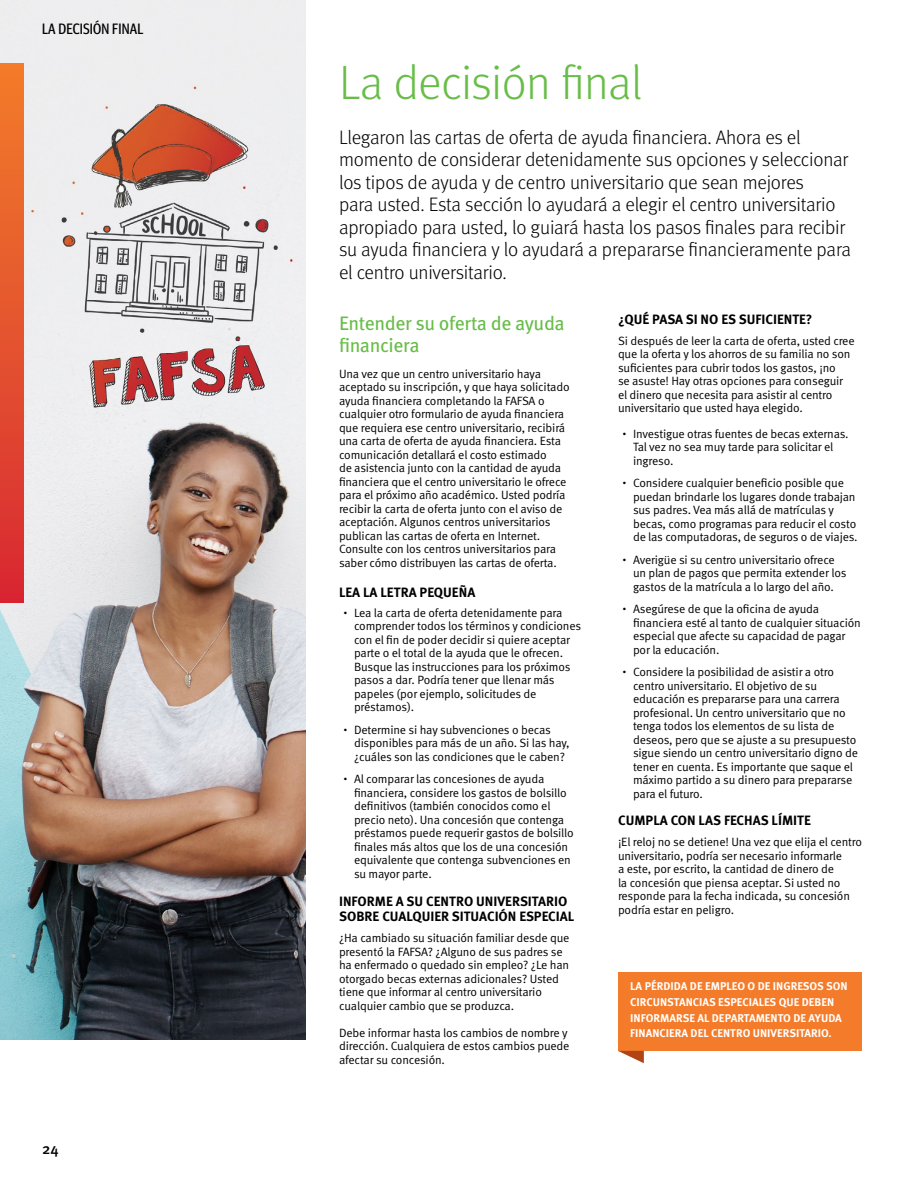
<style>
.page{position:relative;width:918px;height:1188px;background:#fff}
.page>*{position:absolute;margin:0;border:0;box-sizing:border-box;transform-origin:0 0}
.t1{font:300 48px "Meta OT";letter-spacing:-.015em;color:#68bd49}
.t2{font:300 19.5px/22.5px "Meta OT";letter-spacing:-.015em;color:#000}
.t3{font:19.5px/22.5px "Meta OT";letter-spacing:-.02em;color:#68bd49}
.t4{font:condensed 15px "Meta Headline OT";letter-spacing:.01em;color:#000}
.t5{font:500 15px "Meta OT";color:#000}
.t6{font:700 13.5px/15.8px "Meta OT";color:#000}
.t7{font:12px/13.5px "Meta OT Norm";letter-spacing:-.015em;color:#000}
.t8{font:700 11.25px/15.8px "Meta OT";color:#fff}
.s1{font-family:"Meta OT";font-weight:100}
</style>
<div class="page">
<hr style="left:917px;top:743px;width:1px;height:445px;background:#eff8f6">
<img style="left:0;top:0;width:306px;height:1039px">
<div style="left:0;top:63px;width:24px;height:540px;background:linear-gradient(to bottom,#f27d2a,#d82932)"></div>
<div style="left:618px;top:972px;width:243px;height:79px;background:#f47b29"></div>
<svg style="left:618px;top:1051px;width:26px;height:12px"></svg>
<p class="t4" style="left:42px;top:20px;width:103px">LA DECISIÓN FINAL</p>
<p class="t5" style="left:42px;top:1140px;width:18px">24</p>
<h1 class="t1" style="left:339px;top:55px;width:305px">La decisión final</h1>
<p class="t2" style="left:339px;top:126px;width:514px">Llegaron las cartas de oferta de ayuda financiera. Ahora es el momento de considerar detenidamente sus opciones y seleccionar los tipos de ayuda y de centro universitario que sean mejores<br>para usted. Esta sección lo ayudará a elegir el centro universitario apropiado para usted, lo guiará hasta los pasos finales para recibir su ayuda financiera y lo ayudará a prepararse financieramente para el centro universitario.</p>
<h2 class="t3" style="left:339px;top:312px;width:227px">Entender su oferta de ayuda financiera</h2>
<p class="t7" style="left:339px;top:367px;width:232px">Una vez que un centro universitario haya aceptado su inscripción, y que haya solicitado ayuda financiera completando la FAFSA o cualquier otro formulario de ayuda financiera que requiera ese centro universitario, recibirá una carta de oferta de ayuda financiera. Esta comunicación detallará el costo estimado<br>de asistencia junto con la cantidad de ayuda financiera que el centro universitario le ofrece para el próximo año académico. Usted podría recibir la carta de oferta junto con el aviso de aceptación. Algunos centros universitarios publican las cartas de oferta en Internet.<br>Consulte con los centros universitarios para saber cómo distribuyen las cartas de oferta.</p>
<p class="t6" style="left:339px;top:585px;width:138px">LEA LA LETRA PEQUEÑA</p>
<p class="t7" style="left:354px;top:606px;width:229px;text-indent:-10px"><span class="s1">•</span> Lea la carta de oferta detenidamente para comprender todos los términos y condiciones con el fin de poder decidir si quiere aceptar parte o el total de la ayuda que le ofrecen.<br>Busque las instrucciones para los próximos pasos a dar. Podría tener que llenar más papeles (por ejemplo, solicitudes de préstamos).</p>
<p class="t7" style="left:354px;top:723px;width:217px;text-indent:-10px"><span class="s1">•</span> Determine si hay subvenciones o becas disponibles para más de un año. Si las hay, ¿cuáles son las condiciones que le caben?</p>
<p class="t7" style="left:354px;top:773px;width:221px;text-indent:-10px"><span class="s1">•</span> Al comparar las concesiones de ayuda financiera, considere los gastos de bolsillo definitivos (también conocidos como el precio neto). Una concesión que contenga préstamos puede requerir gastos de bolsillo finales más altos que los de una concesión equivalente que contenga subvenciones en su mayor parte.</p>
<p class="t6" style="left:339px;top:893px;width:237px">INFORME A SU CENTRO UNIVERSITARIO<br>SOBRE CUALQUIER SITUACIÓN ESPECIAL</p>
<p class="t7" style="left:339px;top:932px;width:232px">¿Ha cambiado su situación familiar desde que presentó la FAFSA? ¿Alguno de sus padres se ha enfermado o quedado sin empleo? ¿Le han otorgado becas externas adicionales? Usted tiene que informar al centro universitario cualquier cambio que se produzca.</p>
<p class="t7" style="left:339px;top:1026px;width:232px">Debe informar hasta los cambios de nombre y dirección. Cualquiera de estos cambios puede afectar su concesión.</p>
<p class="t6" style="left:618px;top:312px;width:196px">¿QUÉ PASA SI NO ES SUFICIENTE?</p>
<p class="t7" style="left:618px;top:334px;width:238px">Si después de leer la carta de oferta, usted cree que la oferta y los ahorros de su familia no son suficientes para cubrir todos los gastos, ¡no<br>se asuste! Hay otras opciones para conseguir el dinero que necesita para asistir al centro universitario que usted haya elegido.</p>
<p class="t7" style="left:633px;top:427px;width:217px;text-indent:-10px"><span class="s1">•</span> Investigue otras fuentes de becas externas.<br>Tal vez no sea muy tarde para solicitar el ingreso.</p>
<p class="t7" style="left:633px;top:477px;width:226px;text-indent:-10px"><span class="s1">•</span> Considere cualquier beneficio posible que puedan brindarle los lugares donde trabajan sus padres. Vea más allá de matrículas y becas, como programas para reducir el costo de las computadoras, de seguros o de viajes.</p>
<p class="t7" style="left:633px;top:553px;width:215px;text-indent:-10px"><span class="s1">•</span> Averigüe si su centro universitario ofrece un plan de pagos que permita extender los gastos de la matrícula a lo largo del año.</p>
<p class="t7" style="left:633px;top:603px;width:229px;text-indent:-10px"><span class="s1">•</span> Asegúrese de que la oficina de ayuda financiera esté al tanto de cualquier situación especial que afecte su capacidad de pagar por la educación.</p>
<p class="t7" style="left:633px;top:666px;width:226px;text-indent:-10px"><span class="s1">•</span> Considere la posibilidad de asistir a otro centro universitario. El objetivo de su educación es prepararse para una carrera profesional. Un centro universitario que no tenga todos los elementos de su lista de deseos, pero que se ajuste a su presupuesto sigue siendo un centro universitario digno de tener en cuenta. Es importante que saque el máximo partido a su dinero para prepararse para el futuro.</p>
<p class="t6" style="left:618px;top:813px;width:194px">CUMPLA CON LAS FECHAS LÍMITE</p>
<p class="t7" style="left:618px;top:836px;width:245px">¡El reloj no se detiene! Una vez que elija el centro universitario, podría ser necesario informarle<br>a este, por escrito, la cantidad de dinero de<br>la concesión que piensa aceptar. Si usted no responde para la fecha indicada, su concesión podría estar en peligro.</p>
<p class="t8" style="left:630px;top:979px;width:219px">LA PÉRDIDA DE EMPLEO O DE INGRESOS SON CIRCUNSTANCIAS ESPECIALES QUE DEBEN INFORMARSE AL DEPARTAMENTO DE AYUDA FINANCIERA DEL CENTRO UNIVERSITARIO.</p>
</div>
